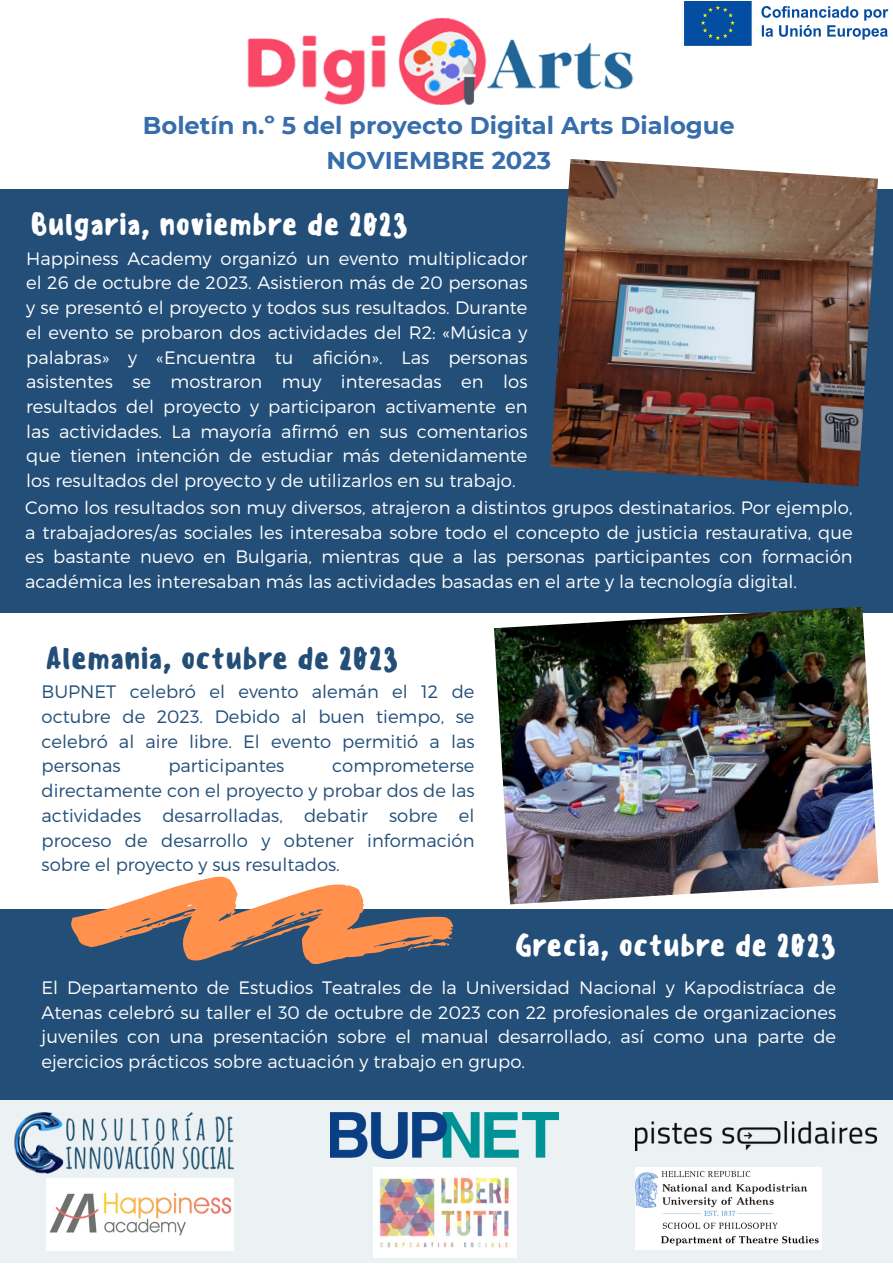
<style>
.page{position:relative;width:893px;height:1264px;background:#fff}
.page>*{position:absolute;margin:0;border:0;box-sizing:border-box;transform-origin:0 0}
.t1{font:500 30px "Sensei";color:#fff}
.t2{font:500 30px "Sensei";color:#224e78}
.t3{font:700 24.3px "Montserrat";color:#386dab}
.t4{font:300 18px/24.8px "Montserrat";color:#fff;text-align:justify}
.t5{font:300 18px/24.8px "Montserrat";color:#224e78;text-align:justify}
</style>
<div class="page">
<div style="left:0;top:909px;width:892px;height:196px;background:#224e78"></div>
<div style="left:0;top:189px;width:892px;height:423px;background:#224e78"></div>
<img style="left:247px;top:17px;width:387px;height:88px">
<img style="left:682px;top:1px;width:207px;height:44px">
<div style="left:0;top:1100px;width:892px;height:162px;background:#ecf2f4"></div>
<img style="left:14px;top:1112px;width:220px;height:61px">
<img style="left:46px;top:1178px;width:188px;height:72px">
<img style="left:330px;top:1112px;width:228px;height:46px">
<img style="left:373px;top:1167px;width:143px;height:90px">
<img style="left:636px;top:1121px;width:240px;height:29px">
<img style="left:636px;top:1167px;width:185px;height:82px">
<img style="left:494px;top:607px;width:384px;height:297px">
<svg style="left:71px;top:876px;width:382px;height:88px"></svg>
<img style="left:550px;top:159px;width:327px;height:327px">
<p class="t3" style="left:143px;top:111px;width:593px">Boletín n.º 5 del proyecto Digital Arts Dialogue</p>
<p class="t3" style="left:326px;top:146px;width:226px">NOVIEMBRE 2023</p>
<p class="t1" style="left:30px;top:206px;width:379px">Bulgaria, noviembre de 2023</p>
<p class="t4" style="left:26px;top:245px;width:503px">Happiness Academy organizó un evento multiplicador el 26 de octubre de 2023. Asistieron más de 20 personas y se presentó el proyecto y todos sus resultados. Durante el evento se probaron dos actividades del R2: «Música y palabras» y «Encuentra tu afición». Las personas asistentes se mostraron muy interesadas en los resultados del proyecto y participaron activamente en las actividades. La mayoría afirmó en sus comentarios que tienen intención de estudiar más detenidamente los resultados del proyecto y de utilizarlos en su trabajo.</p>
<p class="t4" style="left:25px;top:494px;width:828px">Como los resultados son muy diversos, atrajeron a distintos grupos destinatarios. Por ejemplo, a trabajadores/as sociales les interesaba sobre todo el concepto de justicia restaurativa, que es bastante nuevo en Bulgaria, mientras que a las personas participantes con formación académica les interesaban más las actividades basadas en el arte y la tecnología digital.</p>
<p class="t2" style="left:45px;top:641px;width:354px">Alemania, octubre de 2023</p>
<p class="t5" style="left:42px;top:678px;width:434px">BUPNET celebró el evento alemán el 12 de octubre de 2023. Debido al buen tiempo, se celebró al aire libre. El evento permitió a las personas</p>
<p class="t5" style="left:168px;top:752px;width:117px">participantes</p>
<p class="t5" style="left:42px;top:752px;width:434px;text-indent:290px">comprometerse directamente con el proyecto y probar dos de las actividades desarrolladas, debatir sobre el proceso de desarrollo y obtener información sobre el proyecto y sus resultados.</p>
<p class="t1" style="left:514px;top:927px;width:323px">Grecia, octubre de 2023</p>
<p class="t4" style="left:42px;top:974px;width:796px">El Departamento de Estudios Teatrales de la Universidad Nacional y Kapodistríaca de Atenas celebró su taller el 30 de octubre de 2023 con 22 profesionales de organizaciones juveniles con una presentación sobre el manual desarrollado, así como una parte de ejercicios prácticos sobre actuación y trabajo en grupo.</p>
</div>
